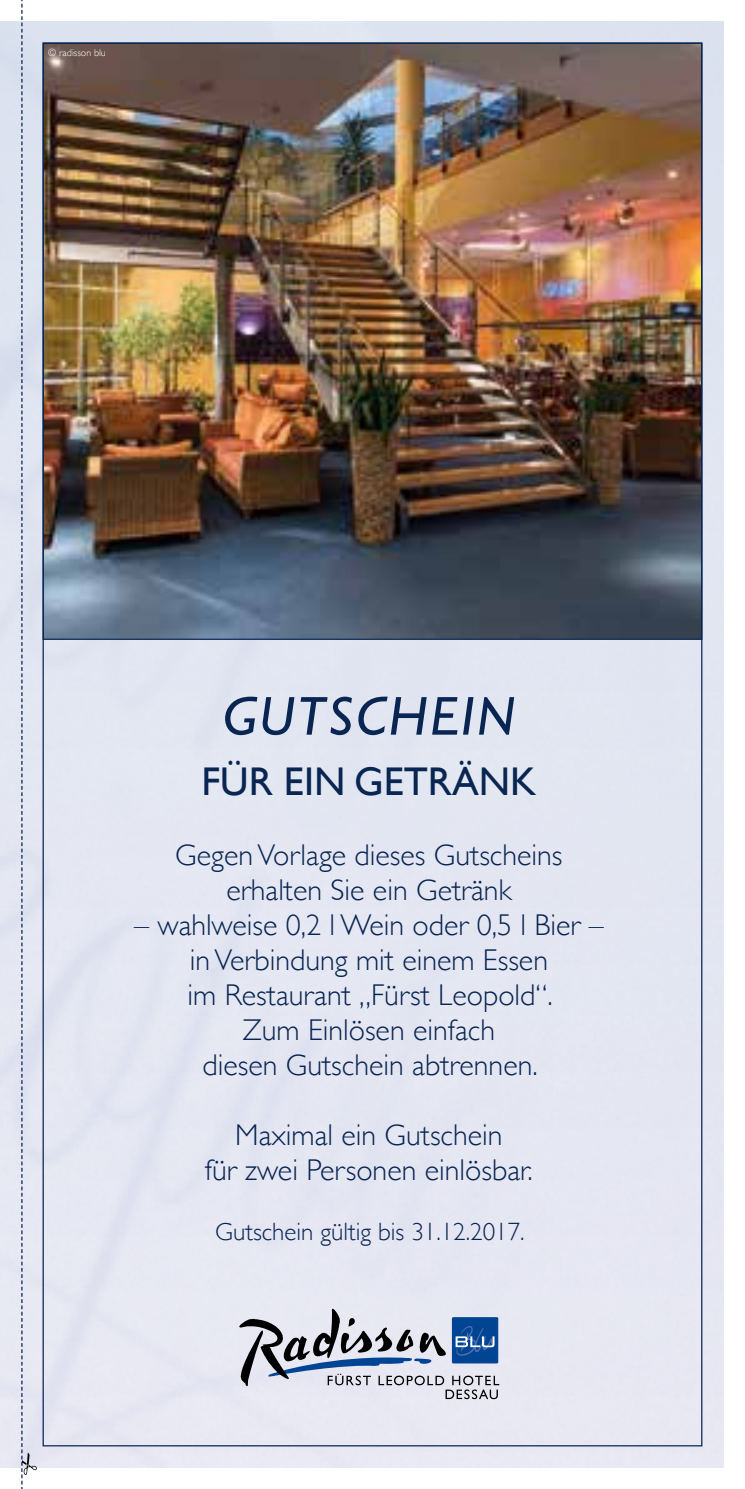
<style>
.page{position:relative;width:745px;height:1489px;background:#fff}
.page>*{position:absolute;margin:0;border:0;box-sizing:border-box;transform-origin:0 0}
.t1{font:italic 55px "Gill Sans";letter-spacing:.05em;color:#092552}
.t2{font:40px "Gill Sans";color:#092552}
.t3{font:300 30px/35px "Gill Sans";color:#092552;text-align:center}
.t4{font:300 25px "Gill Sans";color:#092552}
.t5{font:300 10px "Gill Sans";color:#fff}
</style>
<div class="page">
<div style="left:0;top:21px;width:723px;height:1446px;background:#e4e7f2"></div>
<svg style="left:239px;top:1308px;width:260px;height:90px"></svg>
<svg style="left:21px;top:0;width:16px;height:1488px"></svg>
<img style="left:45px;top:45px;width:655px;height:593px">
<p class="t5" style="left:48px;top:45px;width:59px">© radisson blu</p>
<h1 class="t1" style="left:223px;top:684px;width:293px">GUTSCHEIN</h1>
<h2 class="t2" style="left:201px;top:757px;width:336px">FÜR EIN GETRÄNK</h2>
<p class="t3" style="left:175px;top:836px;width:388px">Gegen Vorlage dieses Gutscheins erhalten Sie ein Getränk</p>
<p class="t3" style="left:134px;top:906px;width:471px">– wahlweise 0,2 l Wein oder 0,5 l Bier – in Verbindung mit einem Essen<br>im Restaurant „Fürst Leopold“.<br>Zum Einlösen einfach<br>diesen Gutschein abtrennen.</p>
<p class="t3" style="left:205px;top:1116px;width:329px">Maximal ein Gutschein<br>für zwei Personen einlösbar.</p>
<p class="t4" style="left:215px;top:1211px;width:311px">Gutschein gültig bis 31.12.2017.</p>
</div>
